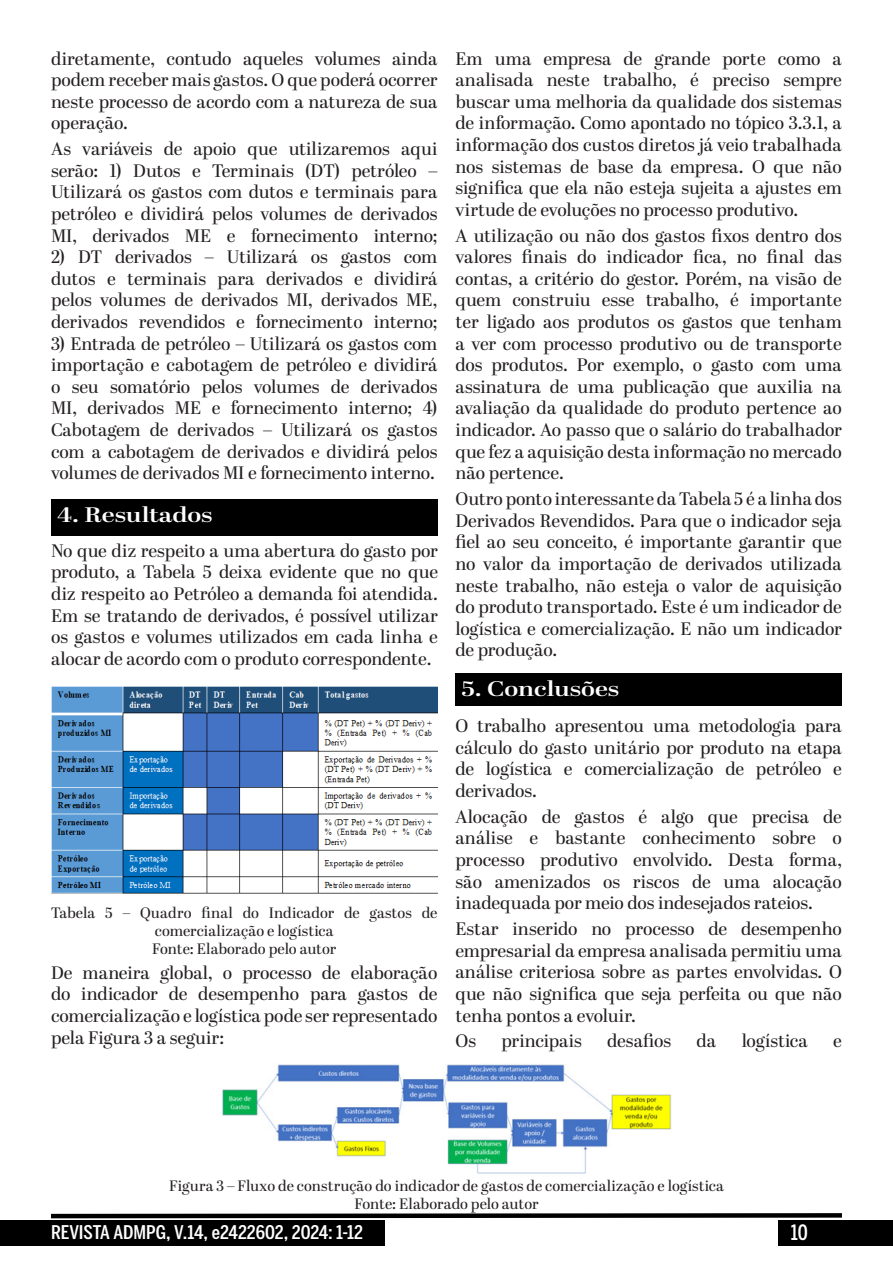
<style>
.page{position:relative;width:893px;height:1263px;background:#fff}
.page>*{position:absolute;margin:0;border:0;box-sizing:border-box;transform-origin:0 0}
.t1{font:600 21px "Abril Display";color:#fff;scale:1.25 1}
.t2{font:500 21px "Benton Sans Comp";color:#fff}
.t3{font:500 18.75px "Benton Sans Comp";letter-spacing:-.005em;color:#fff;scale:1.11 1}
.Texto_Principal{font:18px/21.6px "Abril Display";letter-spacing:-.005em;color:#231f20;text-align:justify}
.Legenda_centralizada{font:15px/18px "Abril Display";letter-spacing:.005em;color:#231f20;text-align:center}
</style>
<div class="page">
<div style="left:778px;top:1220px;width:115px;height:26px;background:#000"></div>
<div style="left:0;top:1220px;width:384px;height:26px;background:#000"></div>
<svg style="left:51px;top:1213px;width:791px;height:6px;background:#3f3f3f"></svg>
<div style="left:455px;top:673px;width:387px;height:33px;background:#000"></div>
<div style="left:51px;top:500px;width:387px;height:36px;background:#000"></div>
<img style="left:51px;top:686px;width:386px;height:208px">
<img style="left:222px;top:1064px;width:449px;height:110px">
<p class="Texto_Principal" style="left:51px;top:49px;width:388px">diretamente, contudo aqueles volumes ainda podem receber mais gastos. O que poderá ocorrer neste processo de acordo com a natureza de sua operação.</p>
<p class="Texto_Principal" style="left:51px;top:139px;width:388px">As variáveis de apoio que utilizaremos aqui serão: 1) Dutos e Terminais (DT) petróleo – Utilizará os gastos com dutos e terminais para petróleo e dividirá pelos volumes de derivados MI, derivados ME e fornecimento interno;</p>
<p class="Texto_Principal" style="left:51px;top:247px;width:388px">2) DT derivados – Utilizará os gastos com dutos e terminais para derivados e dividirá pelos volumes de derivados MI, derivados ME, derivados revendidos e fornecimento interno;</p>
<p class="Texto_Principal" style="left:51px;top:334px;width:388px">3) Entrada de petróleo – Utilizará os gastos com importação e cabotagem de petróleo e dividirá o seu somatório pelos volumes de derivados MI, derivados ME e fornecimento interno; 4)<br>Cabotagem de derivados – Utilizará os gastos com a cabotagem de derivados e dividirá pelos volumes de derivados MI e fornecimento interno.</p>
<p class="t1" style="left:58px;top:501px;width:126px">4. Resultados</p>
<p class="Texto_Principal" style="left:51px;top:541px;width:388px">No que diz respeito a uma abertura do gasto por produto, a Tabela 5 deixa evidente que no que diz respeito ao Petróleo a demanda foi atendida.<br>Em se tratando de derivados, é possível utilizar os gastos e volumes utilizados em cada linha e alocar de acordo com o produto correspondente.</p>
<p class="Legenda_centralizada" style="left:51px;top:905px;width:388px">Tabela 5 – Quadro final do Indicador de gastos de comercialização e logística</p>
<p class="Legenda_centralizada" style="left:152px;top:941px;width:186px">Fonte: Elaborado pelo autor</p>
<p class="Texto_Principal" style="left:51px;top:963px;width:388px">De maneira global, o processo de elaboração do indicador de desempenho para gastos de comercialização e logística pode ser representado pela Figura 3 a seguir:</p>
<p class="Texto_Principal" style="left:455px;top:49px;width:388px">Em uma empresa de grande porte como a analisada neste trabalho, é preciso sempre buscar uma melhoria da qualidade dos sistemas de informação. Como apontado no tópico 3.3.1, a informação dos custos diretos já veio trabalhada nos sistemas de base da empresa. O que não significa que ela não esteja sujeita a ajustes em virtude de evoluções no processo produtivo.</p>
<p class="Texto_Principal" style="left:455px;top:226px;width:388px">A utilização ou não dos gastos fixos dentro dos valores finais do indicador fica, no final das contas, a critério do gestor. Porém, na visão de quem construiu esse trabalho, é importante ter ligado aos produtos os gastos que tenham a ver com processo produtivo ou de transporte dos produtos. Por exemplo, o gasto com uma assinatura de uma publicação que auxilia na avaliação da qualidade do produto pertence ao indicador. Ao passo que o salário do trabalhador que fez a aquisição desta informação no mercado não pertence.</p>
<p class="Texto_Principal" style="left:455px;top:489px;width:388px">Outro ponto interessante da Tabela 5 é a linha dos Derivados Revendidos. Para que o indicador seja fiel ao seu conceito, é importante garantir que no valor da importação de derivados utilizada neste trabalho, não esteja o valor de aquisição do produto transportado. Este é um indicador de logística e comercialização. E não um indicador de produção.</p>
<p class="t1" style="left:461px;top:674px;width:128px">5. Conclusões</p>
<p class="Texto_Principal" style="left:455px;top:716px;width:388px">O trabalho apresentou uma metodologia para cálculo do gasto unitário por produto na etapa de logística e comercialização de petróleo e derivados.</p>
<p class="Texto_Principal" style="left:455px;top:807px;width:388px">Alocação de gastos é algo que precisa de análise e bastante conhecimento sobre o processo produtivo envolvido. Desta forma, são amenizados os riscos de uma alocação inadequada por meio dos indesejados rateios.</p>
<p class="Texto_Principal" style="left:455px;top:919px;width:388px">Estar inserido no processo de desempenho empresarial da empresa analisada permitiu uma análise criteriosa sobre as partes envolvidas. O que não significa que seja perfeita ou que não tenha pontos a evoluir.</p>
<p class="Texto_Principal" style="left:455px;top:1031px;width:22px">Os</p>
<p class="Texto_Principal" style="left:501px;top:1031px;width:82px">principais</p>
<p class="Texto_Principal" style="left:607px;top:1031px;width:65px">desafios</p>
<p class="Texto_Principal" style="left:696px;top:1031px;width:21px">da</p>
<p class="Texto_Principal" style="left:742px;top:1031px;width:68px">logística</p>
<p class="Texto_Principal" style="left:833px;top:1031px;width:10px">e</p>
<p class="Legenda_centralizada" style="left:169px;top:1178px;width:556px">Figura 3 – Fluxo de construção do indicador de gastos de comercialização e logística</p>
<p class="Legenda_centralizada" style="left:354px;top:1196px;width:186px">Fonte: Elaborado pelo autor</p>
<p class="t3" style="left:51px;top:1221px;width:283px">REVISTA ADMPG, V.14, e2422602, 2024: 1-12</p>
<p class="t2" style="left:791px;top:1220px;width:18px">10</p>
</div>
